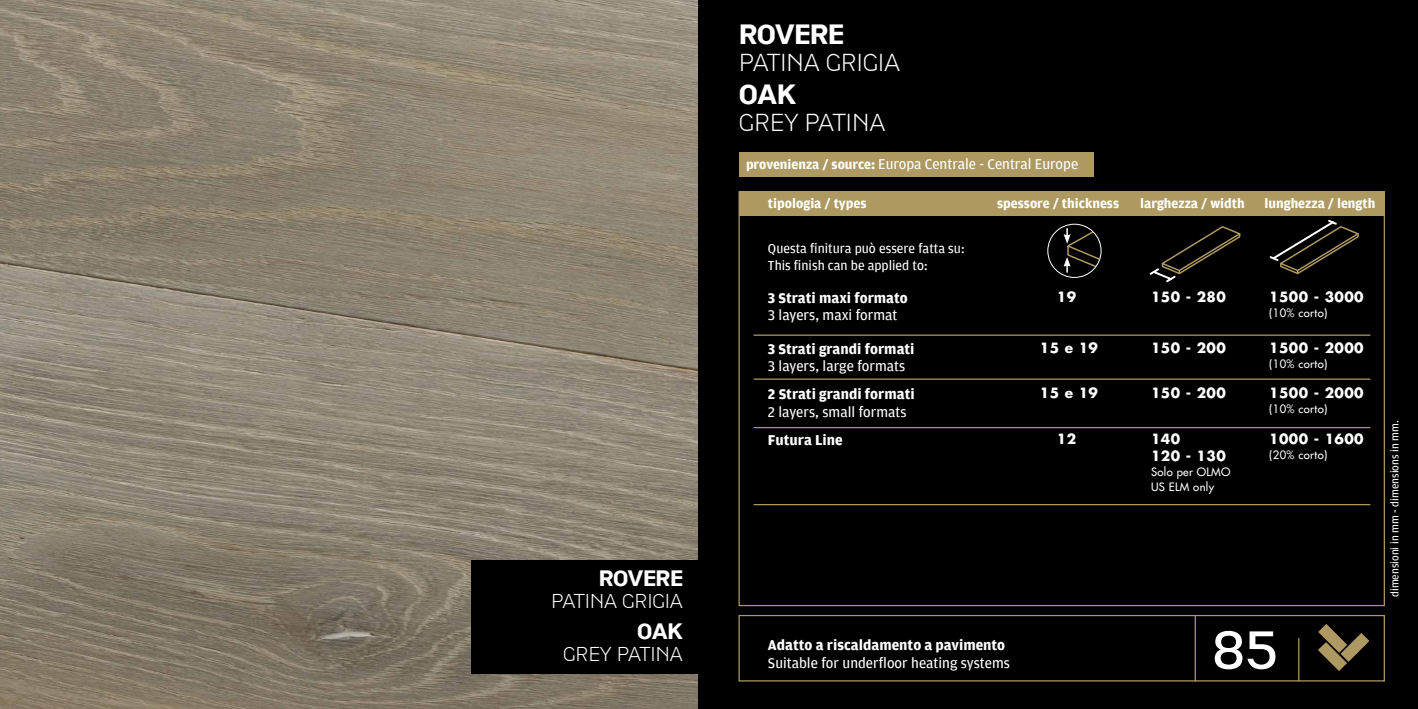
<style>
.page{position:relative;width:1418px;height:709px;background:#fff}
.page>*{position:absolute;margin:0;border:0;box-sizing:border-box;transform-origin:0 0}
.t1{font:60px "CP Company";color:#fff}
.t2{font:700 31.25px "CP Company";letter-spacing:-.04em;color:#fff}
.t3{font:300 27.5px "CP Company";letter-spacing:-.04em;color:#fff}
.t4{font:700 25px "CP Company";letter-spacing:-.04em;color:#fff}
.t5{font:300 22.5px "CP Company";letter-spacing:-.04em;color:#fff}
.t6{font:15px "Amplitude";color:#fff}
.t7{font:700 15px "Amplitude";color:#fff}
.t8{font:700 13.75px/16.2px "Futura";letter-spacing:.03em;color:#fff}
.t9{font:700 13.75px "Amplitude";color:#fff}
.t10{font:13.75px/17.5px "Amplitude";color:#fff}
.t11{font:11.25px/15px "Futura";letter-spacing:.03em;color:#fff}
.t12{font:11.25px "Amplitude";color:#fff}
.s1{font-weight:700;font-size:13.75px}
</style>
<div class="page">
<img style="left:0;top:0;width:698px;height:709px">
<div style="left:471px;top:614px;width:248px;height:59px;background:#000"></div>
<div style="left:471px;top:560px;width:248px;height:59px;background:#000"></div>
<div style="left:698px;top:0;width:719px;height:709px;background:#000"></div>
<svg style="left:1318px;top:624px;width:51px;height:47px"></svg>
<div style="left:738px;top:615px;width:646px;height:66px;border:1px solid #ae9962"></div>
<hr style="left:1194px;top:615px;width:1px;height:66px;background:#ae9962">
<hr style="left:1298px;top:638px;width:1px;height:43px;background:#ae9962">
<div style="left:739px;top:152px;width:354px;height:25px;background:#ae9962"></div>
<div style="left:739px;top:191px;width:645px;height:25px;background:#ae9962"></div>
<svg style="left:1269px;top:220px;width:90px;height:55px"></svg>
<svg style="left:1149px;top:226px;width:92px;height:57px"></svg>
<svg style="left:1063px;top:228px;width:38px;height:44px"></svg>
<div style="left:1047px;top:224px;width:54px;height:54px;border:1px solid #fff;border-radius:50%"></div>
<hr style="left:753px;top:334px;width:617px;height:2px;background:#ae9962">
<hr style="left:753px;top:378px;width:617px;height:2px;background:#ae9962">
<hr style="left:753px;top:427px;width:617px;height:1px;background:#ae9962">
<hr style="left:753px;top:504px;width:617px;height:1px;background:#ae9962">
<h3 class="t4" style="left:598px;top:562px;width:86px">ROVERE</h3>
<h3 class="t5" style="left:551px;top:589px;width:134px">PATINA GRIGIA</h3>
<h3 class="t4" style="left:637px;top:615px;width:48px">OAK</h3>
<h3 class="t5" style="left:563px;top:642px;width:122px">GREY PATINA</h3>
<h2 class="t2" style="left:738px;top:15px;width:107px">ROVERE</h2>
<h3 class="t3" style="left:738px;top:47px;width:163px">PATINA GRIGIA</h3>
<h2 class="t2" style="left:738px;top:75px;width:59px">OAK</h2>
<h3 class="t3" style="left:738px;top:107px;width:149px">GREY PATINA</h3>
<p class="t6" style="left:746px;top:155px;width:334px"><span class="s1">provenienza / source:</span> Europa Centrale - Central Europe</p>
<p class="t9" style="left:768px;top:196px;width:100px">tipologia / types</p>
<p class="t9" style="left:997px;top:196px;width:123px">spessore / thickness</p>
<p class="t9" style="left:1140px;top:196px;width:106px">larghezza / width</p>
<p class="t9" style="left:1264px;top:196px;width:112px">lunghezza / length</p>
<p class="t10" style="left:768px;top:239px;width:198px">Questa finitura può essere fatta su:<br>This finish can be applied to:</p>
<p class="t7" style="left:768px;top:289px;width:141px">3 Strati maxi formato</p>
<p class="t6" style="left:768px;top:307px;width:131px">3 layers, maxi format</p>
<p class="t7" style="left:768px;top:340px;width:148px">3 Strati grandi formati</p>
<p class="t6" style="left:768px;top:358px;width:139px">3 layers, large formats</p>
<p class="t7" style="left:768px;top:386px;width:148px">2 Strati grandi formati</p>
<p class="t6" style="left:768px;top:403px;width:140px">2 layers, small formats</p>
<p class="t8" style="left:1056px;top:288px;width:21px">19</p>
<p class="t8" style="left:1150px;top:288px;width:76px">150 - 280</p>
<p class="t8" style="left:1269px;top:288px;width:96px">1500 - 3000</p>
<p class="t11" style="left:1269px;top:305px;width:60px">(10% corto)</p>
<p class="t8" style="left:1039px;top:339px;width:60px">15 e 19</p>
<p class="t8" style="left:1150px;top:339px;width:76px">150 - 200</p>
<p class="t8" style="left:1269px;top:339px;width:96px">1500 - 2000</p>
<p class="t11" style="left:1269px;top:356px;width:60px">(10% corto)</p>
<p class="t8" style="left:1039px;top:384px;width:60px">15 e 19</p>
<p class="t8" style="left:1150px;top:384px;width:76px">150 - 200</p>
<p class="t8" style="left:1269px;top:384px;width:96px">1500 - 2000</p>
<p class="t11" style="left:1269px;top:401px;width:60px">(10% corto)</p>
<p class="t7" style="left:768px;top:432px;width:76px">Futura Line</p>
<p class="t8" style="left:1056px;top:430px;width:21px">12</p>
<p class="t8" style="left:1150px;top:430px;width:76px">140<br>120 - 130</p>
<p class="t11" style="left:1150px;top:464px;width:81px">Solo per OLMO<br>US ELM only</p>
<p class="t8" style="left:1269px;top:430px;width:96px">1000 - 1600</p>
<p class="t11" style="left:1269px;top:447px;width:60px">(20% corto)</p>
<p class="t7" style="left:768px;top:636px;width:239px">Adatto a riscaldamento a pavimento</p>
<p class="t6" style="left:768px;top:654px;width:243px">Suitable for underfloor heating systems</p>
<h1 class="t1" style="left:1210px;top:615px;width:70px">85</h1>
<p class="t12" style="left:1388px;top:597px;width:178px;rotate:-90deg">dimensioni in mm - dimensions in mm.</p>
</div>
